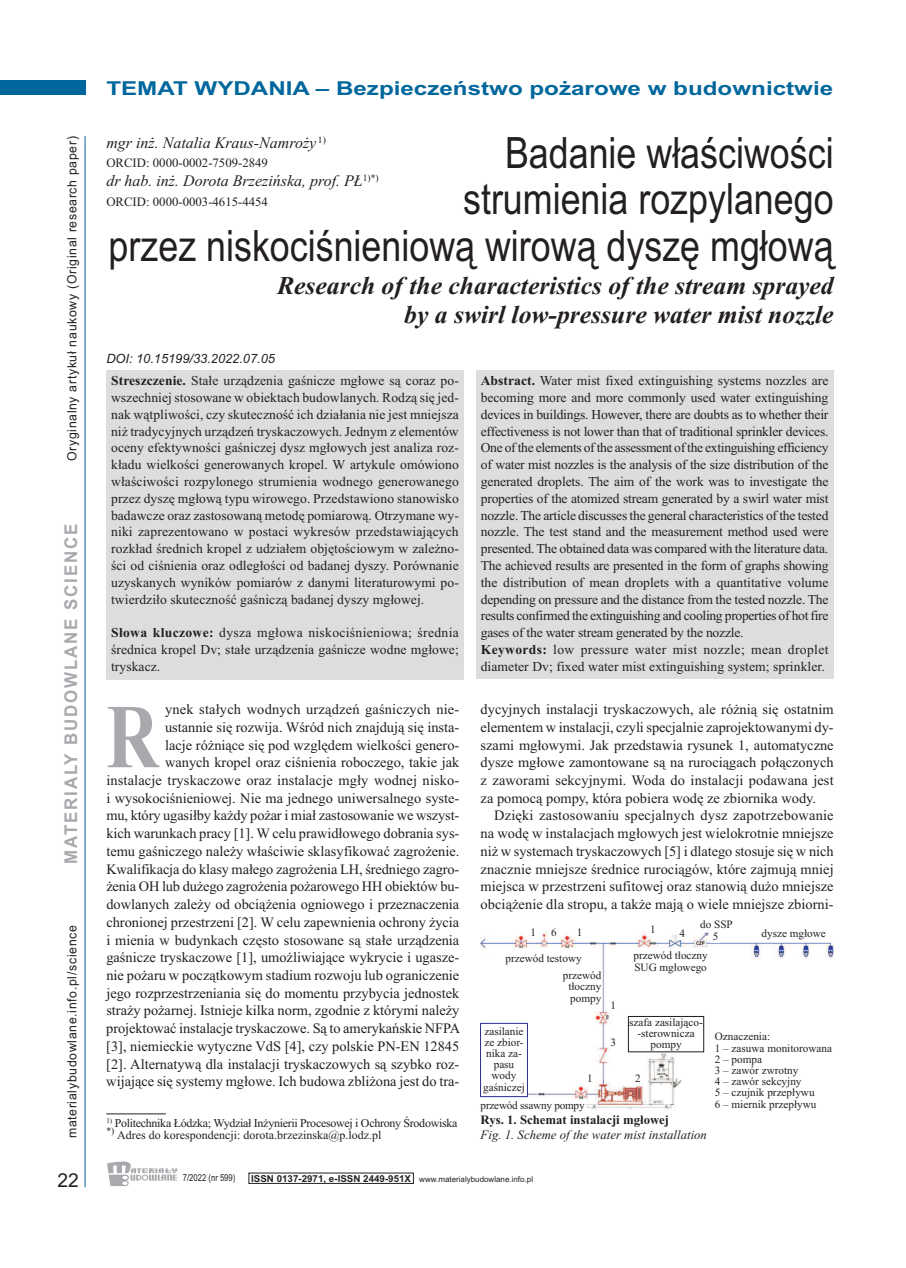
<style>
.page{position:relative;width:906px;height:1268px;background:#fff}
.page>*{position:absolute;margin:0;border:0;box-sizing:border-box;transform-origin:0 0}
.t1{font:700 91.05px "Times New Roman";color:#a8a9ad;scale:.8 1}
.t2{font:43.2px/46.8px "Arial";color:#231f20;text-align:right;scale:.83 1}
.t3{font:italic 700 25.65px/28.7px "Times New Roman";color:#231f20;text-align:right}
.t4{font:700 19.2px "Arial";color:#00679d;scale:1.26 1}
.t5{font:19.2px "Arial";color:#231f20}
.t6{font:700 17.55px "Arial";letter-spacing:.11em;color:#a8a9ad;scale:.96 1}
.t7{font:italic 16.05px "Times New Roman";color:#231f20}
.t8{font:14.4px/17.7px "Times New Roman";color:#231f20;text-align:justify}
.t9{font:13.65px/16.8px "Times New Roman";letter-spacing:-.015em;color:#231f20;text-align:justify}
.t10{font:12.75px "Arial";letter-spacing:.055em;color:#231f20;scale:.96 1}
.t11{font:12.75px "Times New Roman";color:#231f20}
.t12{font:italic 12.75px "Times New Roman";color:#231f20}
.t13{font:700 12.75px "Times New Roman";color:#231f20}
.t14{font:italic 12.75px "Arial";color:#231f20}
.t15{font:12px/12.8px "Times New Roman";letter-spacing:-.025em;color:#231f20}
.t16{font:11.25px/11.2px "Times New Roman";color:#231f20}
.t17{font:11.25px "Times New Roman";letter-spacing:-.02em;color:#231f20}
.t18{font:9.6px "Arial";color:#231f20;scale:.8 1}
.t19{font:7.95px "Arial";color:#231f20}
.s1{font-weight:700}
.s2{font-weight:700;font-size:9.6px}
</style>
<div class="page">
<div style="left:0;top:81px;width:85px;height:14px;background:#00679d"></div>
<hr style="left:85px;top:136px;width:1px;height:1050px;background:#00679d">
<svg style="left:107px;top:1161px;width:70px;height:24px"></svg>
<hr style="left:106px;top:1113px;width:60px;height:1px;background:#231f20">
<div style="left:106px;top:370px;width:357px;height:309px;background:#dcdddf"></div>
<div style="left:476px;top:370px;width:357px;height:308px;background:#dcdddf"></div>
<img style="left:480px;top:931px;width:353px;height:179px">
<div style="left:505px;top:954px;width:80px;height:11px;background:#fff"></div>
<div style="left:540px;top:971px;width:61px;height:35px;background:#fff"></div>
<div style="left:480px;top:1100px;width:106px;height:11px;background:#fff"></div>
<div style="left:624px;top:951px;width:93px;height:23px;background:#fff"></div>
<div style="left:715px;top:1032px;width:118px;height:78px;background:#fff"></div>
<div style="left:758px;top:929px;width:71px;height:11px;background:#fff"></div>
<div style="left:628px;top:1016px;width:75px;height:35px;background:#fff"></div>
<div style="left:628px;top:1016px;width:76px;height:35px;border:1px solid #231f20"></div>
<div style="left:481px;top:1023px;width:46px;height:73px;background:#fff"></div>
<div style="left:480px;top:1022px;width:48px;height:74px;border:1px solid #2e3092"></div>
<div style="left:529px;top:927px;width:8px;height:10px;background:#fff"></div>
<div style="left:549px;top:927px;width:9px;height:10px;background:#fff"></div>
<div style="left:575px;top:927px;width:9px;height:10px;background:#fff"></div>
<div style="left:649px;top:924px;width:8px;height:10px;background:#fff"></div>
<div style="left:678px;top:929px;width:8px;height:10px;background:#fff"></div>
<div style="left:711px;top:932px;width:9px;height:10px;background:#fff"></div>
<div style="left:609px;top:1000px;width:8px;height:10px;background:#fff"></div>
<div style="left:609px;top:1037px;width:8px;height:10px;background:#fff"></div>
<div style="left:634px;top:1073px;width:8px;height:10px;background:#fff"></div>
<div style="left:585px;top:1074px;width:9px;height:10px;background:#fff"></div>
<p class="t10" style="left:64px;top:461px;width:340px;rotate:-90deg">Oryginalny artykuł naukowy (Original research paper)</p>
<p class="t6" style="left:61px;top:863px;width:356px;rotate:-90deg">MATERIALY BUDOWLANE SCIENCE</p>
<p class="t10" style="left:64px;top:1138px;width:223px;rotate:-90deg">materialybudowlane.info.pl/science</p>
<h3 class="t5" style="left:57px;top:1168px;width:23px">22</h3>
<h3 class="t4" style="left:106px;top:77px;width:578px">TEMAT WYDANIA – Bezpieczeństwo pożarowe w budownictwie</h3>
<p class="t7" style="left:106px;top:133px;width:221px">mgr inż. Natalia Kraus-Namroży <sup>1)</sup></p>
<p class="t11" style="left:106px;top:155px;width:163px">ORCID: 0000-0002-7509-2849</p>
<p class="t7" style="left:106px;top:171px;width:274px">dr hab. inż. Dorota Brzezińska, prof. PŁ<sup>1)*)</sup></p>
<p class="t11" style="left:106px;top:194px;width:163px">ORCID: 0000-0003-4615-4454</p>
<h2 class="t2" style="left:109px;top:129px;width:875px">Badanie właściwości<br>strumienia rozpylanego<br>przez niskociśnieniową wirową dyszę mgłową</h2>
<h3 class="t3" style="left:277px;top:271px;width:558px">Research of the characteristics of the stream sprayed by a swirl low-pressure water mist nozzle</h3>
<p class="t14" style="left:106px;top:351px;width:170px">DOI: 10.15199/33.2022.07.05</p>
<p class="t9" style="left:111px;top:372px;width:349px"><span class="s1">Streszczenie.</span> Stałe urządzenia gaśnicze mgłowe są coraz po&shy;wszechniej stosowane w obiektach budowlanych. Rodzą się jed&shy;nak wątpliwości, czy skuteczność ich działania nie jest mniejsza niż tradycyjnych urządzeń tryskaczowych. Jednym z elementów oceny efektywności gaśniczej dysz mgłowych jest analiza roz&shy;kładu wielkości generowanych kropel. W artykule omówiono właściwości rozpylonego strumienia wodnego generowanego przez dyszę mgłową typu wirowego. Przedstawiono stanowisko badawcze oraz zastosowaną metodę pomiarową. Otrzymane wy&shy;niki zaprezentowano w postaci wykresów przedstawiających rozkład średnich kropel z udziałem objętościowym w zależno&shy;ści od ciśnienia oraz odległości od badanej dyszy. Porównanie uzyskanych wyników pomiarów z danymi literaturowymi po&shy;twierdziło skuteczność gaśniczą badanej dyszy mgłowej.</p>
<p class="t9" style="left:111px;top:624px;width:349px"><span class="s1">Słowa kluczowe:</span> dysza mgłowa niskociśnieniowa; średnia średnica kropel Dv; stałe urządzenia gaśnicze wodne mgłowe; tryskacz.</p>
<p class="t9" style="left:481px;top:372px;width:349px;text-align:left"><span class="s1">Abstract.</span> Water mist fixed extinguishing systems nozzles are becoming more and more commonly used water extinguishing devices in buildings. However, there are doubts as to whether their effectiveness is not lower than that of traditional sprinkler devices.<br>One of the elements of the assessment of the extinguishing efficiency of water mist nozzles is the analysis of the size distribution of the generated droplets. The aim of the work was to investigate the properties of the atomized stream generated by a swirl water mist nozzle. The article discusses the general characteristics of the tested nozzle. The test stand and the measurement method used were presented. The obtained data was compared with the literature data.<br>The achieved results are presented in the form of graphs showing the distribution of mean droplets with a quantitative volume depending on pressure and the distance from the tested nozzle. The results confirmed the extinguishing and cooling properties of hot fire gases of the water stream generated by the nozzle.<br><span class="s1">Keywords:</span> low pressure water mist nozzle; mean droplet diameter Dv; fixed water mist extinguishing system; sprinkler.</p>
<p class="t8" style="left:106px;top:700px;width:355px;text-align:right">ynek stałych wodnych urządzeń gaśniczych nie-<br>ustannie się rozwija. Wśród nich znajdują się insta-<br>lacje różniące się pod względem wielkości genero-<br>wanych kropel oraz ciśnienia roboczego, takie jak<br>instalacje tryskaczowe oraz instalacje mgły wodnej nisko&shy;i wysokociśnieniowej. Nie ma jednego uniwersalnego syste&shy;mu, który ugasiłby każdy pożar i miał zastosowanie we wszyst&shy;kich warunkach pracy [1]. W celu prawidłowego dobrania sys&shy;temu gaśniczego należy właściwie sklasyfikować zagrożenie.<br>Kwalifikacja do klasy małego zagrożenia LH, średniego zagro&shy;żenia OH lub dużego zagrożenia pożarowego HH obiektów bu&shy;dowlanych zależy od obciążenia ogniowego i przeznaczenia chronionej przestrzeni [2]. W celu zapewnienia ochrony życia i mienia w budynkach często stosowane są stałe urządzenia gaśnicze tryskaczowe [1], umożliwiające wykrycie i ugasze&shy;nie pożaru w początkowym stadium rozwoju lub ograniczenie jego rozprzestrzeniania się do momentu przybycia jednostek straży pożarnej. Istnieje kilka norm, zgodnie z którymi należy projektować instalacje tryskaczowe. Są to amerykańskie NFPA [3], niemieckie wytyczne VdS [4], czy polskie PN-EN 12845 [2]. Alternatywą dla instalacji tryskaczowych są szybko roz&shy;wijające się systemy mgłowe. Ich budowa zbliżona jest do tra-</p>
<p class="t8" style="left:480px;top:700px;width:354px">dycyjnych instalacji tryskaczowych, ale różnią się ostatnim elementem w instalacji, czyli specjalnie zaprojektowanymi dy&shy;szami mgłowymi. Jak przedstawia rysunek 1, automatyczne dysze mgłowe zamontowane są na rurociągach połączonych z zaworami sekcyjnymi. Woda do instalacji podawana jest za pomocą pompy, która pobiera wodę ze zbiornika wody.</p>
<h1 class="t1" style="left:106px;top:682px;width:67px">R</h1>
<p class="t8" style="left:480px;top:806px;width:354px;text-indent:14px">Dzięki zastosowaniu specjalnych dysz zapotrzebowanie na wodę w instalacjach mgłowych jest wielokrotnie mniejsze niż w systemach tryskaczowych [5] i dlatego stosuje się w nich znacznie mniejsze średnice rurociągów, które zajmują mniej miejsca w przestrzeni sufitowej oraz stanowią dużo mniejsze obciążenie dla stropu, a także mają o wiele mniejsze zbiorni-</p>
<p class="t16" style="left:700px;top:917px;width:34px">do SSP</p>
<p class="t16" style="left:530px;top:926px;width:7px">1</p>
<p class="t16" style="left:551px;top:926px;width:7px">6</p>
<p class="t16" style="left:577px;top:926px;width:7px">1</p>
<p class="t16" style="left:650px;top:922px;width:7px">1</p>
<p class="t16" style="left:761px;top:927px;width:66px">dysze mgłowe</p>
<p class="t16" style="left:679px;top:927px;width:7px">4</p>
<p class="t16" style="left:712px;top:930px;width:7px">5</p>
<p class="t16" style="left:633px;top:949px;width:76px">przewód tłoczny<br>SUG mgłowego</p>
<p class="t16" style="left:563px;top:949px;width:40px;line-height:16.8px;text-indent:-57px">przewód testowy przewód</p>
<p class="t16" style="left:568px;top:980px;width:34px">tłoczny pompy</p>
<p class="t16" style="left:610px;top:999px;width:7px">1</p>
<p class="t16" style="left:610px;top:1036px;width:7px">3</p>
<p class="t16" style="left:629px;top:1015px;width:75px;text-align:center">szafa zasilająco--sterownicza pompy</p>
<p class="t16" style="left:483px;top:1024px;width:43px;text-align:center">zasilanie ze zbior&shy;nika za&shy;pasu wody gaśniczej</p>
<p class="t16" style="left:715px;top:1030px;width:119px">Oznaczenia:<br>1 – zasuwa monitorowana<br>2 – pompa<br>3 – zawór zwrotny<br>4 – zawór sekcyjny<br>5 – czujnik przepływu<br>6 – miernik przepływu</p>
<p class="t16" style="left:587px;top:1072px;width:7px">1</p>
<p class="t16" style="left:635px;top:1072px;width:7px">2</p>
<p class="t17" style="left:480px;top:1097px;width:105px">przewód ssawny pompy</p>
<p class="t15" style="left:106px;top:1115px;width:353px"><sup>1)</sup> Politechnika Łódzka; Wydział Inżynierii Procesowej i Ochrony Środowiska <sup>*)</sup> Adres do korespondencji: dorota.brzezinska@p.lodz.pl</p>
<p class="t13" style="left:480px;top:1112px;width:190px">Rys. 1. Schemat instalacji mgłowej</p>
<p class="t12" style="left:480px;top:1126px;width:228px">Fig. 1. Scheme of the water mist installation</p>
<p class="t18" style="left:183px;top:1171px;width:67px">7/2022 (nr 599)</p>
<p class="t19" style="left:251px;top:1174px;width:283px"><span class="s2">ISSN 0137-2971, e-ISSN 2449-951X</span> www.materialybudowlane.info.pl</p>
</div>
